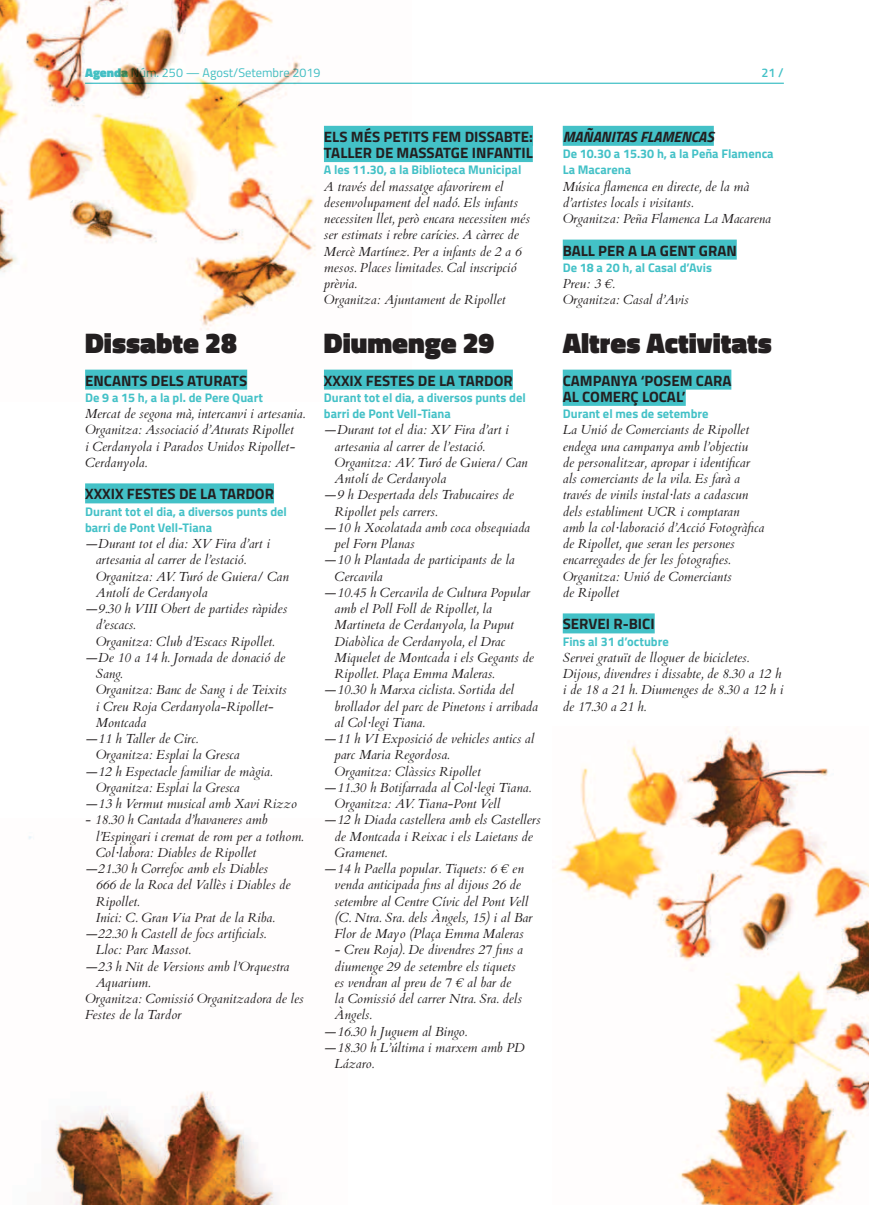
<style>
.page{position:relative;width:869px;height:1205px;background:#fff}
.page>*{position:absolute;margin:0;border:0;box-sizing:border-box;transform-origin:0 0}
.t1{font:900 28.75px "Titillium";color:#231f20}
.t2{font:700 15px/16.2px "Titillium";color:#231f20}
.t3{font:italic 700 15px "Titillium";color:#231f20}
.t4{font:italic 13.12px/16.2px "Cardo";color:#231f20}
.t5{font:700 12.5px/16.2px "Titillium";color:#43c1c7}
.t6{font:12.5px "Titillium";color:#43c1c7}
.t7{font:600 12.5px "Titillium";color:#43c1c7}
.s1{font-weight:900}
</style>
<div class="page">
<hr style="left:85px;top:83px;width:698px;height:1px;background:#43c1c7">
<img style="left:28px;top:836px;width:247px;height:369px">
<img style="left:0;top:0;width:411px;height:390px">
<div style="left:85px;top:370px;width:162px;height:20px;background:#43c1c7"></div>
<div style="left:85px;top:483px;width:189px;height:20px;background:#43c1c7"></div>
<div style="left:324px;top:126px;width:208px;height:20px;background:#43c1c7"></div>
<div style="left:324px;top:142px;width:208px;height:20px;background:#43c1c7"></div>
<div style="left:324px;top:370px;width:188px;height:20px;background:#43c1c7"></div>
<div style="left:562px;top:126px;width:151px;height:20px;background:#43c1c7"></div>
<div style="left:562px;top:240px;width:174px;height:20px;background:#43c1c7"></div>
<div style="left:562px;top:370px;width:169px;height:20px;background:#43c1c7"></div>
<div style="left:562px;top:386px;width:123px;height:20px;background:#43c1c7"></div>
<div style="left:562px;top:613px;width:92px;height:20px;background:#43c1c7"></div>
<img style="left:558px;top:728px;width:310px;height:477px">
<p class="t6" style="left:85px;top:64px;width:237px"><span class="s1">Agenda</span> Núm. 250 — Agost/Setembre 2019</p>
<p class="t7" style="left:761px;top:64px;width:24px">21 /</p>
<h1 class="t1" style="left:85px;top:322px;width:153px">Dissabte 28</h1>
<p class="t2" style="left:85px;top:371px;width:163px">ENCANTS DELS ATURATS</p>
<p class="t5" style="left:85px;top:389px;width:179px">De 9 a 15 h, a la pl. de Pere Quart</p>
<p class="t4" style="left:85px;top:405px;width:221px">Mercat de segona mà, intercanvi i artesania.<br>Organitza: Associació d’Aturats Ripollet<br>i Cerdanyola i Parados Unidos Ripollet-Cerdanyola.</p>
<p class="t2" style="left:85px;top:485px;width:190px">XXXIX FESTES DE LA TARDOR</p>
<p class="t5" style="left:85px;top:502px;width:203px">Durant tot el dia, a diversos punts del barri de Pont Vell-Tiana</p>
<p class="t4" style="left:85px;top:535px;width:186px">—Durant tot el dia: XV Fira d’art i</p>
<p class="t4" style="left:96px;top:552px;width:152px">artesania al carrer de l’estació.</p>
<p class="t4" style="left:96px;top:568px;width:194px">Organitza: AV. Turó de Guiera/ Can</p>
<p class="t4" style="left:96px;top:584px;width:113px">Antolí de Cerdanyola</p>
<p class="t4" style="left:85px;top:600px;width:203px">—9.30 h VIII Obert de partides ràpides</p>
<p class="t4" style="left:96px;top:617px;width:41px">d’escacs.</p>
<p class="t4" style="left:96px;top:633px;width:180px">Organitza: Club d’Escacs Ripollet.</p>
<p class="t4" style="left:85px;top:649px;width:201px">—De 10 a 14 h. Jornada de donació de</p>
<p class="t4" style="left:96px;top:665px;width:28px">Sang.</p>
<p class="t4" style="left:96px;top:682px;width:192px">Organitza: Banc de Sang i de Teixits</p>
<p class="t4" style="left:96px;top:698px;width:179px">i Creu Roja Cerdanyola-Ripollet-</p>
<p class="t4" style="left:96px;top:714px;width:52px">Montcada</p>
<p class="t4" style="left:85px;top:730px;width:115px">—11 h Taller de Circ.</p>
<p class="t4" style="left:96px;top:747px;width:145px">Organitza: Esplai la Gresca</p>
<p class="t4" style="left:85px;top:763px;width:188px">—12 h Espectacle familiar de màgia.</p>
<p class="t4" style="left:96px;top:779px;width:145px">Organitza: Esplai la Gresca</p>
<p class="t4" style="left:85px;top:795px;width:213px">—13 h Vermut musical amb Xavi Rizzo</p>
<p class="t4" style="left:85px;top:812px;width:184px">- 18.30 h Cantada d’havaneres amb</p>
<p class="t4" style="left:96px;top:828px;width:209px">l’Espingari i cremat de rom per a tothom.</p>
<p class="t4" style="left:96px;top:844px;width:162px">Col·labora: Diables de Ripollet</p>
<p class="t4" style="left:85px;top:860px;width:184px">—21.30 h Correfoc amb els Diables</p>
<p class="t4" style="left:96px;top:877px;width:196px">666 de la Roca del Vallès i Diables de</p>
<p class="t4" style="left:96px;top:893px;width:45px">Ripollet.</p>
<p class="t4" style="left:96px;top:909px;width:180px">Inici: C. Gran Via Prat de la Riba.</p>
<p class="t4" style="left:85px;top:925px;width:182px">—22.30 h Castell de focs artificials.</p>
<p class="t4" style="left:96px;top:942px;width:96px">Lloc: Parc Massot.</p>
<p class="t4" style="left:85px;top:958px;width:206px">—23 h Nit de Versions amb l’Orquestra</p>
<p class="t4" style="left:96px;top:974px;width:56px">Aquarium.</p>
<p class="t4" style="left:85px;top:990px;width:220px">Organitza: Comissió Organitzadora de les</p>
<p class="t4" style="left:85px;top:1007px;width:98px">Festes de la Tardor</p>
<p class="t2" style="left:324px;top:128px;width:210px">ELS MÉS PETITS FEM DISSABTE:<br>TALLER DE MASSATGE INFANTIL</p>
<p class="t5" style="left:324px;top:161px;width:199px">A les 11.30, a la Biblioteca Municipal</p>
<p class="t4" style="left:324px;top:178px;width:207px">A través del massatge afavorirem el desenvolupament del nadó. Els infants necessiten llet, però encara necessiten més ser estimats i rebre carícies. A càrrec de Mercè Martínez. Per a infants de 2 a 6 mesos. Places limitades. Cal inscripció prèvia.<br>Organitza: Ajuntament de Ripollet</p>
<h1 class="t1" style="left:324px;top:322px;width:172px">Diumenge 29</h1>
<p class="t2" style="left:324px;top:371px;width:190px">XXXIX FESTES DE LA TARDOR</p>
<p class="t5" style="left:324px;top:389px;width:203px">Durant tot el dia, a diversos punts del barri de Pont Vell-Tiana</p>
<p class="t4" style="left:324px;top:422px;width:186px">—Durant tot el dia: XV Fira d’art i</p>
<p class="t4" style="left:334px;top:438px;width:152px">artesania al carrer de l’estació.</p>
<p class="t4" style="left:334px;top:454px;width:194px">Organitza: AV. Turó de Guiera/ Can</p>
<p class="t4" style="left:334px;top:470px;width:113px">Antolí de Cerdanyola</p>
<p class="t4" style="left:324px;top:487px;width:191px">—9 h Despertada dels Trabucaires de</p>
<p class="t4" style="left:334px;top:503px;width:104px">Ripollet pels carrers.</p>
<p class="t4" style="left:324px;top:519px;width:208px">—10 h Xocolatada amb coca obsequiada</p>
<p class="t4" style="left:334px;top:535px;width:81px">pel Forn Planas</p>
<p class="t4" style="left:324px;top:552px;width:192px">—10 h Plantada de participants de la</p>
<p class="t4" style="left:334px;top:568px;width:50px">Cercavila</p>
<p class="t4" style="left:324px;top:584px;width:208px">—10.45 h Cercavila de Cultura Popular</p>
<p class="t4" style="left:334px;top:600px;width:159px">amb el Poll Foll de Ripollet, la</p>
<p class="t4" style="left:334px;top:617px;width:181px">Martineta de Cerdanyola, la Puput</p>
<p class="t4" style="left:334px;top:633px;width:172px">Diabòlica de Cerdanyola, el Drac</p>
<p class="t4" style="left:334px;top:649px;width:201px">Miquelet de Montcada i els Gegants de</p>
<p class="t4" style="left:334px;top:665px;width:161px">Ripollet. Plaça Emma Maleras.</p>
<p class="t4" style="left:324px;top:682px;width:192px">—10.30 h Marxa ciclista. Sortida del</p>
<p class="t4" style="left:334px;top:698px;width:205px">brollador del parc de Pinetons i arribada</p>
<p class="t4" style="left:334px;top:714px;width:92px">al Col·legi Tiana.</p>
<p class="t4" style="left:324px;top:730px;width:212px">—11 h VI Exposició de vehicles antics al</p>
<p class="t4" style="left:334px;top:747px;width:116px">parc Maria Regordosa.</p>
<p class="t4" style="left:334px;top:763px;width:148px">Organitza: Clàssics Ripollet</p>
<p class="t4" style="left:324px;top:779px;width:208px">—11.30 h Botifarrada al Col·legi Tiana.</p>
<p class="t4" style="left:334px;top:795px;width:167px">Organitza: AV. Tiana-Pont Vell</p>
<p class="t4" style="left:324px;top:812px;width:218px">—12 h Diada castellera amb els Castellers</p>
<p class="t4" style="left:334px;top:828px;width:200px">de Montcada i Reixac i els Laietans de</p>
<p class="t4" style="left:334px;top:844px;width:54px">Gramenet.</p>
<p class="t4" style="left:324px;top:860px;width:201px">—14 h Paella popular. Tiquets: 6 € en</p>
<p class="t4" style="left:334px;top:877px;width:188px">venda anticipada fins al dijous 26 de</p>
<p class="t4" style="left:334px;top:893px;width:195px">setembre al Centre Cívic del Pont Vell</p>
<p class="t4" style="left:334px;top:909px;width:199px">(C. Ntra. Sra. dels Àngels, 15) i al Bar</p>
<p class="t4" style="left:334px;top:925px;width:190px">Flor de Mayo (Plaça Emma Maleras</p>
<p class="t4" style="left:334px;top:942px;width:190px">- Creu Roja). De divendres 27 fins a</p>
<p class="t4" style="left:334px;top:958px;width:182px">diumenge 29 de setembre els tiquets</p>
<p class="t4" style="left:334px;top:974px;width:178px">es vendran al preu de 7 € al bar de</p>
<p class="t4" style="left:334px;top:990px;width:189px">la Comissió del carrer Ntra. Sra. dels</p>
<p class="t4" style="left:334px;top:1007px;width:39px">Àngels.</p>
<p class="t4" style="left:324px;top:1023px;width:144px">—16.30 h Juguem al Bingo.</p>
<p class="t4" style="left:324px;top:1039px;width:202px">—18.30 h L’última i marxem amb PD</p>
<p class="t4" style="left:334px;top:1055px;width:41px">Lázaro.</p>
<p class="t3" style="left:562px;top:125px;width:152px">MAÑANITAS FLAMENCAS</p>
<p class="t5" style="left:562px;top:145px;width:212px">De 10.30 a 15.30 h, a la Peña Flamenca<br>La Macarena</p>
<p class="t4" style="left:562px;top:178px;width:210px">Música flamenca en directe, de la mà d’artistes locals i visitants.<br>Organitza: Peña Flamenca La Macarena</p>
<p class="t2" style="left:562px;top:241px;width:175px">BALL PER A LA GENT GRAN</p>
<p class="t5" style="left:562px;top:259px;width:151px">De 18 a 20 h, al Casal d’Avis</p>
<p class="t4" style="left:562px;top:275px;width:127px">Preu: 3 €.<br>Organitza: Casal d’Avis</p>
<h1 class="t1" style="left:562px;top:322px;width:211px">Altres Activitats</h1>
<p class="t2" style="left:562px;top:371px;width:170px">CAMPANYA ‘POSEM CARA<br>AL COMERÇ LOCAL’</p>
<p class="t5" style="left:562px;top:405px;width:147px">Durant el mes de setembre</p>
<p class="t4" style="left:562px;top:422px;width:203px">La Unió de Comerciants de Ripollet endega una campanya amb l’objectiu<br>de personalitzar, apropar i identificar als comerciants de la vila. Es farà a través de vinils instal·lats a cadascun dels establiment UCR i comptaran amb la col·laboració d’Acció Fotogràfica de Ripollet, que seran les persones encarregades de fer les fotografies.<br>Organitza: Unió de Comerciants<br>de Ripollet</p>
<p class="t2" style="left:562px;top:615px;width:93px">SERVEI R-BICI</p>
<p class="t5" style="left:562px;top:632px;width:107px">Fins al 31 d’octubre</p>
<p class="t4" style="left:562px;top:649px;width:222px">Servei gratuït de lloguer de bicicletes.<br>Dijous, divendres i dissabte, de 8.30 a 12 h i de 18 a 21 h. Diumenges de 8.30 a 12 h i de 17.30 a 21 h.</p>
</div>
